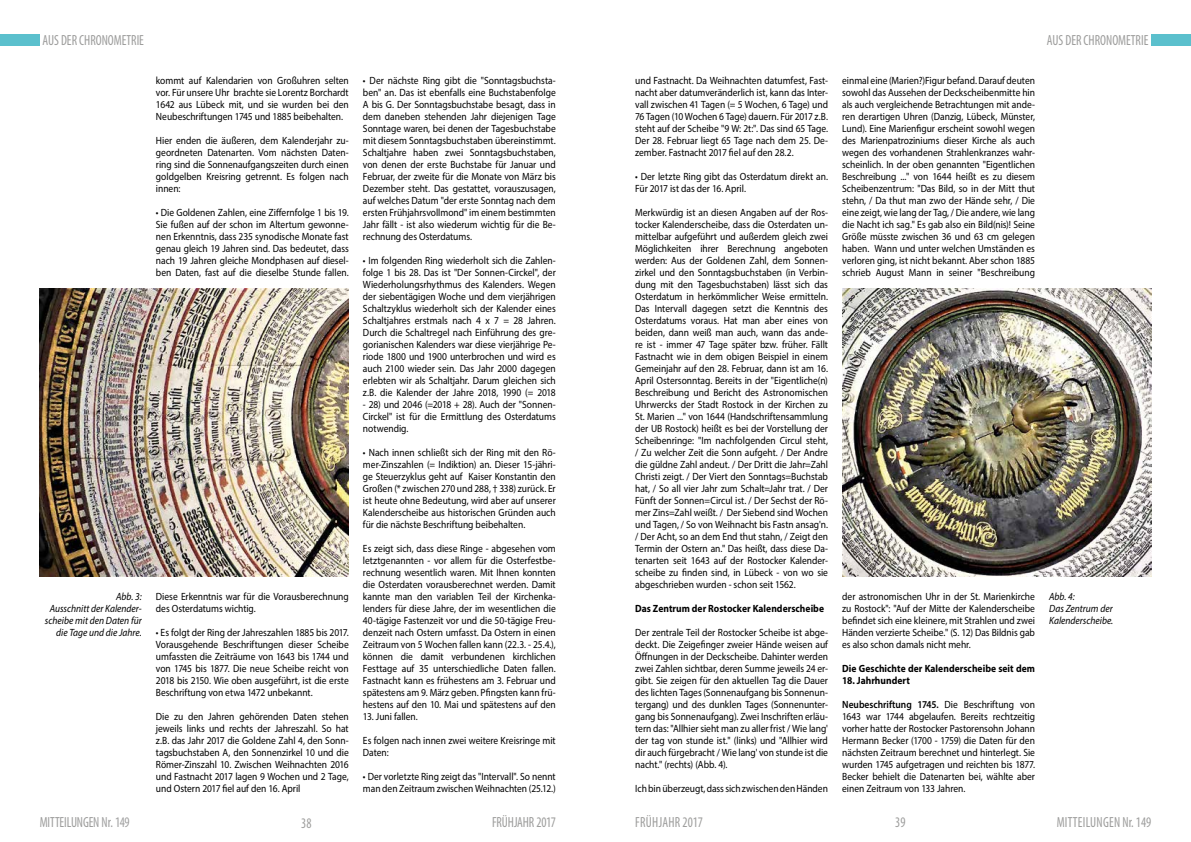
<style>
.page{position:relative;width:1191px;height:842px;background:#fff}
.page>*{position:absolute;margin:0;border:0;box-sizing:border-box;transform-origin:0 0}
.t1{font:condensed 14.7px "Myriad Pro";color:#9d9d9c;scale:.9 1}
.t2{font:condensed 14.7px "Myriad Pro";letter-spacing:.02em;color:#9d9d9c;scale:.9 1}
.t3{font:10.5px/12px "Myriad Pro";letter-spacing:-.005em;color:#000;text-align:justify;scale:.9 1}
.t4{font:italic 10.5px/12px "Myriad Pro";color:#000;text-align:right;scale:.9 1}
.t5{font:700 10.5px "Myriad Pro";letter-spacing:.005em;color:#000;scale:.9 1}
.s1{font-weight:600}
.s2{color:#9f9f9f}
</style>
<div class="page">
<div style="left:0;top:34px;width:40px;height:11px;background:#5bc0cd"></div>
<div style="left:1151px;top:34px;width:40px;height:11px;background:#5bc0cd"></div>
<img style="left:40px;top:288px;width:309px;height:288px">
<img style="left:842px;top:288px;width:309px;height:288px">
<h1 class="t1" style="left:43px;top:31px;width:114px">AUS DER CHRONOMETRIE</h1>
<h1 class="t1" style="left:1047px;top:31px;width:114px">AUS DER CHRONOMETRIE</h1>
<p class="t3" style="left:156px;top:74px;width:216px">kommt auf Kalendarien von Großuhren selten vor. Für unsere Uhr brachte sie Lorentz Borchardt 1642 aus Lübeck mit, und sie wurden bei den Neubeschriftungen 1745 und 1885 beibehalten.</p>
<p class="t3" style="left:156px;top:134px;width:216px">Hier enden die äußeren, dem Kalenderjahr zu&shy;geordneten Datenarten. Vom nächsten Daten&shy;ring sind die Sonnenaufgangszeiten durch einen goldgelben Kreisring getrennt. Es folgen nach innen:</p>
<p class="t3" style="left:156px;top:206px;width:216px">• Die Goldenen Zahlen, eine Ziffernfolge 1 bis 19.<br>Sie fußen auf der schon im Altertum gewonne&shy;nen Erkenntnis, dass 235 synodische Monate fast genau gleich 19 Jahren sind. Das bedeutet, dass nach 19 Jahren gleiche Mondphasen auf diesel&shy;ben Daten, fast auf die dieselbe Stunde fallen.</p>
<p class="t3" style="left:635px;top:74px;width:216px">und Fastnacht. Da Weihnachten datumfest, Fast&shy;nacht aber datumveränderlich ist, kann das Inter&shy;vall zwischen 41 Tagen (= 5 Wochen, 6 Tage) und 76 Tagen (10 Wochen 6 Tage) dauern. Für 2017 z.B. steht auf der Scheibe "9 W: 2t:". Das sind 65 Tage.<br>Der 28. Februar liegt 65 Tage nach dem 25. De&shy;zember. Fastnacht 2017 fiel auf den 28.2.</p>
<p class="t3" style="left:635px;top:170px;width:216px">• Der letzte Ring gibt das Osterdatum direkt an.<br>Für 2017 ist das der 16. April.</p>
<p class="t3" style="left:635px;top:206px;width:216px">Merkwürdig ist an diesen Angaben auf der Ros&shy;tocker Kalenderscheibe, dass die Osterdaten un&shy;mittelbar aufgeführt und außerdem gleich zwei Möglichkeiten ihrer Berechnung angeboten werden: Aus der Goldenen Zahl, dem Sonnen&shy;zirkel und den Sonntagsbuchstaben (in Verbin&shy;dung mit den Tagesbuchstaben) lässt sich das Osterdatum in herkömmlicher Weise ermitteln.<br>Das Intervall dagegen setzt die Kenntnis des Osterdatums voraus. Hat man aber eines von beiden, dann weiß man auch, wann das ande&shy;re ist - immer 47 Tage später bzw. früher. Fällt Fastnacht wie in dem obigen Beispiel in einem Gemeinjahr auf den 28. Februar, dann ist am 16.<br>April Ostersonntag. Bereits in der "Eigentliche(n)<br>Beschreibung und Bericht des Astronomischen Uhrwercks der Stadt Rostock in der Kirchen zu St. Marien ..." von 1644 (Handschriftensammlung der UB Rostock) heißt es bei der Vorstellung der Scheibenringe: "Im nachfolgenden Circul steht, / Zu welcher Zeit die Sonn aufgeht. / Der Andre die güldne Zahl andeut. / Der Dritt die Jahr=Zahl Christi zeigt. / Der Viert den Sonntags=Buchstab hat, / So all vier Jahr zum Schalt=Jahr trat. / Der Fünft der Sonnen=Circul ist. / Der Sechst der Rö&shy;mer Zins=Zahl weißt. / Der Siebend sind Wochen und Tagen, / So von Weihnacht bis Fastn ansag'n. / Der Acht, so an dem End thut stahn, / Zeigt den Termin der Ostern an." Das heißt, dass diese Da&shy;tenarten seit 1643 auf der Rostocker Kalender&shy;scheibe zu finden sind, in Lübeck - von wo sie abgeschrieben wurden - schon seit 1562.</p>
<p class="t5" style="left:635px;top:602px;width:211px">Das Zentrum der Rostocker Kalenderscheibe</p>
<p class="t3" style="left:635px;top:627px;width:216px">Der zentrale Teil der Rostocker Scheibe ist abge&shy;deckt. Die Zeigefinger zweier Hände weisen auf Öffnungen in der Deckscheibe. Dahinter werden zwei Zahlen sichtbar, deren Summe jeweils 24 er&shy;gibt. Sie zeigen für den aktuellen Tag die Dauer des lichten Tages (Sonnenaufgang bis Sonnenun&shy;tergang) und des dunklen Tages (Sonnenunter&shy;gang bis Sonnenaufgang). Zwei Inschriften erläu&shy;tern das: "Allhier sieht man zu aller frist / Wie lang' der tag von stunde ist." (links) und "Allhier wird dir auch fürgebracht / Wie lang' von stunde ist die nacht." (rechts) (Abb. 4).</p>
<p class="t3" style="left:635px;top:783px;width:216px">Ich bin überzeugt, dass sich zwischen den Händen</p>
<p class="t3" style="left:363px;top:74px;width:216px">• Der nächste Ring gibt die "Sonntagsbuchsta&shy;ben" an. Das ist ebenfalls eine Buchstabenfolge A bis G. Der Sonntagsbuchstabe besagt, dass in dem daneben stehenden Jahr diejenigen Tage Sonntage waren, bei denen der Tagesbuchstabe mit diesem Sonntagsbuchstaben übereinstimmt.<br>Schaltjahre haben zwei Sonntagsbuchstaben, von denen der erste Buchstabe für Januar und Februar, der zweite für die Monate von März bis Dezember steht. Das gestattet, vorauszusagen, auf welches Datum "der erste Sonntag nach dem ersten Frühjahrsvollmond" im einem bestimmten Jahr fällt - ist also wiederum wichtig für die Be&shy;rechnung des Osterdatums.</p>
<p class="t3" style="left:363px;top:254px;width:216px">• Im folgenden Ring wiederholt sich die Zahlen&shy;folge 1 bis 28. Das ist "Der Sonnen-Circkel", der Wiederholungsrhythmus des Kalenders. Wegen der siebentägigen Woche und dem vierjährigen Schaltzyklus wiederholt sich der Kalender eines Schaltjahres erstmals nach 4 x 7 = 28 Jahren.<br>Durch die Schaltregel nach Einführung des gre&shy;gorianischen Kalenders war diese vierjährige Pe&shy;riode 1800 und 1900 unterbrochen und wird es auch 2100 wieder sein. Das Jahr 2000 dagegen erlebten wir als Schaltjahr. Darum gleichen sich z.B. die Kalender der Jahre 2018, 1990 (= 2018</p>
<p class="t3" style="left:363px;top:398px;width:216px">- 28) und 2046 (=2018 + 28). Auch der "Sonnen-Circkel" ist für die Ermittlung des Osterdatums notwendig.</p>
<p class="t3" style="left:363px;top:446px;width:216px">• Nach innen schließt sich der Ring mit den Rö&shy;mer-Zinszahlen (= Indiktion) an. Dieser 15-jähri&shy;ge Steuerzyklus geht auf Kaiser Konstantin den Großen (* zwischen 270 und 288, † 338) zurück. Er ist heute ohne Bedeutung, wird aber auf unserer Kalenderscheibe aus historischen Gründen auch für die nächste Beschriftung beibehalten.</p>
<p class="t3" style="left:363px;top:542px;width:216px">Es zeigt sich, dass diese Ringe - abgesehen vom letztgenannten - vor allem für die Osterfestbe&shy;rechnung wesentlich waren. Mit Ihnen konnten die Osterdaten vorausberechnet werden. Damit kannte man den variablen Teil der Kirchenka&shy;lenders für diese Jahre, der im wesentlichen die 40-tägige Fastenzeit vor und die 50-tägige Freu&shy;denzeit nach Ostern umfasst. Da Ostern in einen Zeitraum von 5 Wochen fallen kann (22.3. - 25.4.), können die damit verbundenen kirchlichen Festtage auf 35 unterschiedliche Daten fallen.<br>Fastnacht kann es frühestens am 3. Februar und spätestens am 9. März geben. Pfingsten kann frü&shy;hestens auf den 10. Mai und spätestens auf den</p>
<p class="t3" style="left:363px;top:710px;width:63px">13. Juni fallen.</p>
<p class="t3" style="left:363px;top:734px;width:216px">Es folgen nach innen zwei weitere Kreisringe mit<br>Daten:</p>
<p class="t3" style="left:363px;top:770px;width:216px">• Der vorletzte Ring zeigt das "Intervall". So nennt man den Zeitraum zwischen Weihnachten (25.12.)</p>
<p class="t3" style="left:842px;top:75px;width:216px">einmal eine (Marien?)Figur befand. Darauf deuten sowohl das Aussehen der Deckscheibenmitte hin als auch vergleichende Betrachtungen mit ande&shy;ren derartigen Uhren (Danzig, Lübeck, Münster, Lund). Eine Marienfigur erscheint sowohl wegen des Marienpatroziniums dieser Kirche als auch wegen des vorhandenen Strahlenkranzes wahr&shy;scheinlich. In der oben genannten "Eigentlichen Beschreibung ..." von 1644 heißt es zu diesem Scheibenzentrum: "Das Bild, so in der Mitt thut stehn, / Da thut man zwo der Hände sehr, / Die eine zeigt, wie lang der Tag, / Die andere, wie lang die Nacht ich sag." Es gab also ein Bild(nis)! Seine Größe müsste zwischen 36 und 63 cm gelegen haben. Wann und unter welchen Umständen es verloren ging, ist nicht bekannt. Aber schon 1885 schrieb August Mann in seiner "Beschreibung</p>
<p class="t3" style="left:156px;top:590px;width:216px">Diese Erkenntnis war für die Vorausberechnung des Osterdatums wichtig.</p>
<p class="t3" style="left:156px;top:626px;width:216px">• Es folgt der Ring der Jahreszahlen 1885 bis 2017.<br>Vorausgehende Beschriftungen dieser Scheibe umfassten die Zeiträume von 1643 bis 1744 und von 1745 bis 1877. Die neue Scheibe reicht von 2018 bis 2150. Wie oben ausgeführt, ist die erste Beschriftung von etwa 1472 unbekannt.</p>
<p class="t3" style="left:156px;top:710px;width:216px">Die zu den Jahren gehörenden Daten stehen jeweils links und rechts der Jahreszahl. So hat z.B. das Jahr 2017 die Goldene Zahl 4, den Sonn&shy;tagsbuchstaben A, den Sonnenzirkel 10 und die Römer-Zinszahl 10. Zwischen Weihnachten 2016 und Fastnacht 2017 lagen 9 Wochen und 2 Tage, und Ostern 2017 fiel auf den 16. April</p>
<p class="t4" style="left:45px;top:590px;width:109px">Abb. 3:<br>Ausschnitt der Kalender&shy;scheibe mit den Daten für die Tage und die Jahre.</p>
<p class="t4" style="left:1049px;top:590px;width:73px;text-align:left">Abb. 4:<br>Das Zentrum der<br>Kalenderscheibe.</p>
<p class="t3" style="left:842px;top:591px;width:216px">der astronomischen Uhr in der St. Marienkirche zu Rostock": "Auf der Mitte der Kalenderscheibe befindet sich eine kleinere, mit Strahlen und zwei Händen verzierte Scheibe." (S. 12) Das Bildnis gab es also schon damals nicht mehr.</p>
<p class="t5" style="left:842px;top:662px;width:216px">Die Geschichte der Kalenderscheibe seit dem</p>
<p class="t5" style="left:842px;top:674px;width:77px">18. Jahrhundert</p>
<p class="t3" style="left:842px;top:699px;width:216px"><span class="s1">Neubeschriftung 1745.</span> Die Beschriftung von 1643 war 1744 abgelaufen. Bereits rechtzeitig vorher hatte der Rostocker Pastorensohn Johann Hermann Becker (1700 - 1759) die Daten für den nächsten Zeitraum berechnet und hinterlegt. Sie wurden 1745 aufgetragen und reichten bis 1877.<br>Becker behielt die Datenarten bei, wählte aber einen Zeitraum von 133 Jahren.</p>
<h1 class="t1" style="left:40px;top:813px;width:101px">MITTEILUNGE<span class="s2">N Nr. 149</span></h1>
<h1 class="t1" style="left:301px;top:814px;width:13px">38</h1>
<h1 class="t1" style="left:492px;top:813px;width:72px">FRÜHJAHR 2017</h1>
<h1 class="t2" style="left:635px;top:813px;width:77px">FRÜHJAHR 2017</h1>
<h1 class="t1" style="left:895px;top:813px;width:13px">39</h1>
<h1 class="t2" style="left:1056px;top:813px;width:107px">MITTEILUNGEN Nr. 149</h1>
</div>
